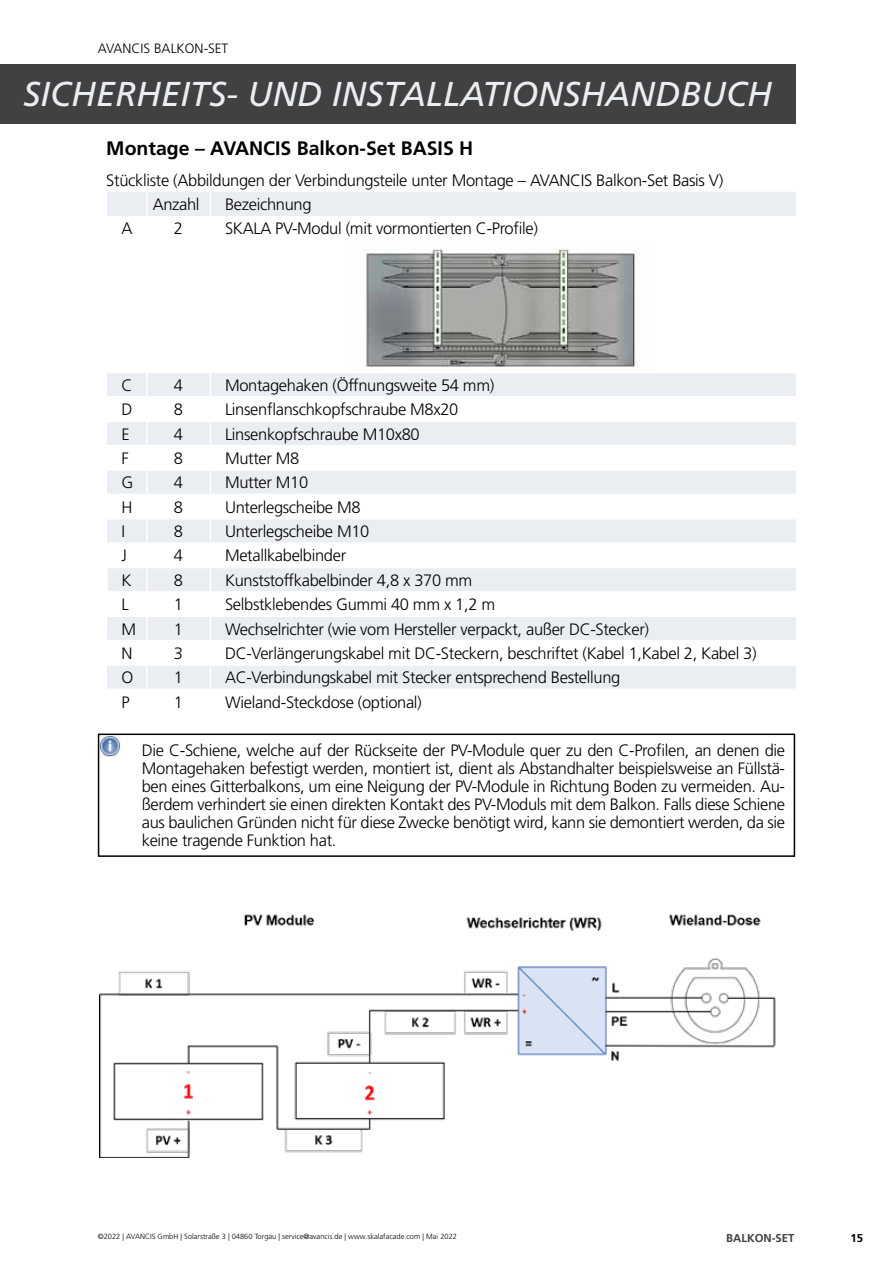
<style>
.page{position:relative;width:893px;height:1263px;background:#fff}
.page>*{position:absolute;margin:0;border:0;box-sizing:border-box;transform-origin:0 0}
.t1{font:italic 34.5px "Frutiger LT Std";color:#eaeef3}
.t2{font:700 19.5px "Frutiger LT Std";color:#000}
.t3{font:300 16.5px/18px "Frutiger LT Std";letter-spacing:-.02em;color:#000}
.t4{font:300 13.5px "Frutiger LT Std";color:#000}
.t5{font:700 11.4px "Frutiger LT Std";color:#414142}
.t6{font:700 11.4px "Frutiger LT Std";color:#000}
.t7{font:300 7.5px "Frutiger LT Std";color:#000}
</style>
<div class="page">
<div style="left:0;top:64px;width:795px;height:59px;background:#414142"></div>
<div style="left:107px;top:192px;width:689px;height:24px;background:#eaeef3"></div>
<svg style="left:107px;top:373px;width:689px;height:316px;fill:#eaeef3"></svg>
<svg style="left:210px;top:192px;width:1px;height:24px"></svg>
<hr style="left:107px;top:396px;width:40px;height:2px;background:#fff">
<hr style="left:147px;top:396px;width:63px;height:2px;background:#fff">
<hr style="left:210px;top:396px;width:586px;height:2px;background:#fff">
<hr style="left:107px;top:420px;width:40px;height:2px;background:#fff">
<hr style="left:147px;top:420px;width:63px;height:2px;background:#fff">
<hr style="left:210px;top:420px;width:586px;height:2px;background:#fff">
<hr style="left:107px;top:445px;width:40px;height:1px;background:#fff">
<hr style="left:147px;top:445px;width:63px;height:1px;background:#fff">
<hr style="left:210px;top:445px;width:586px;height:1px;background:#fff">
<hr style="left:107px;top:469px;width:40px;height:2px;background:#fff">
<hr style="left:147px;top:469px;width:63px;height:2px;background:#fff">
<hr style="left:210px;top:469px;width:586px;height:2px;background:#fff">
<hr style="left:107px;top:494px;width:40px;height:1px;background:#fff">
<hr style="left:147px;top:494px;width:63px;height:1px;background:#fff">
<hr style="left:210px;top:494px;width:586px;height:1px;background:#fff">
<hr style="left:107px;top:518px;width:40px;height:1px;background:#fff">
<hr style="left:147px;top:518px;width:63px;height:1px;background:#fff">
<hr style="left:210px;top:518px;width:586px;height:1px;background:#fff">
<hr style="left:107px;top:542px;width:40px;height:2px;background:#fff">
<hr style="left:147px;top:542px;width:63px;height:2px;background:#fff">
<hr style="left:210px;top:542px;width:586px;height:2px;background:#fff">
<hr style="left:106px;top:567px;width:41px;height:1px;background:#fff">
<hr style="left:147px;top:567px;width:63px;height:1px;background:#fff">
<hr style="left:210px;top:567px;width:586px;height:1px;background:#fff">
<hr style="left:106px;top:591px;width:41px;height:2px;background:#fff">
<hr style="left:147px;top:591px;width:63px;height:2px;background:#fff">
<hr style="left:210px;top:591px;width:586px;height:2px;background:#fff">
<hr style="left:106px;top:615px;width:41px;height:2px;background:#fff">
<hr style="left:147px;top:615px;width:63px;height:2px;background:#fff">
<hr style="left:210px;top:615px;width:586px;height:2px;background:#fff">
<hr style="left:107px;top:640px;width:40px;height:1px;background:#fff">
<hr style="left:147px;top:640px;width:63px;height:1px;background:#fff">
<hr style="left:210px;top:640px;width:586px;height:1px;background:#fff">
<hr style="left:107px;top:664px;width:40px;height:2px;background:#fff">
<hr style="left:147px;top:664px;width:63px;height:2px;background:#fff">
<hr style="left:210px;top:664px;width:586px;height:2px;background:#fff">
<hr style="left:106px;top:568px;width:2px;height:23px;background:#fff">
<hr style="left:106px;top:593px;width:2px;height:22px;background:#fff">
<svg style="left:210px;top:373px;width:1px;height:316px"></svg>
<svg style="left:146px;top:192px;width:1px;height:24px"></svg>
<svg style="left:146px;top:373px;width:1px;height:316px"></svg>
<img style="left:101px;top:736px;width:20px;height:20px">
<div style="left:98px;top:733px;width:697px;height:124px;border:2px solid #000"></div>
<img style="left:99px;top:914px;width:677px;height:244px">
<img style="left:366px;top:249px;width:274px;height:120px">
<p class="t4" style="left:98px;top:40px;width:132px">AVANCIS BALKON-SET</p>
<h1 class="t1" style="left:23px;top:74px;width:750px">SICHERHEITS- UND INSTALLATIONSHANDBUCH</h1>
<p class="t2" style="left:106px;top:137px;width:369px">Montage – AVANCIS Balkon-Set BASIS H</p>
<p class="t3" style="left:153px;top:168px;width:572px;line-height:24.3px;text-indent:-46px">Stückliste (Abbildungen der Verbindungsteile unter Montage – AVANCIS Balkon-Set Basis V)<br>Anzahl</p>
<p class="t3" style="left:225px;top:196px;width:88px">Bezeichnung</p>
<p class="t3" style="left:122px;top:220px;width:13px">A</p>
<p class="t3" style="left:174px;top:220px;width:11px">2</p>
<p class="t3" style="left:225px;top:220px;width:315px">SKALA PV-Modul (mit vormontierten C-Profile)</p>
<p class="t3" style="left:122px;top:376px;width:13px">C</p>
<p class="t3" style="left:174px;top:376px;width:11px">4</p>
<p class="t3" style="left:225px;top:376px;width:271px">Montagehaken (Öffnungsweite 54 mm)</p>
<p class="t3" style="left:122px;top:401px;width:13px">D</p>
<p class="t3" style="left:174px;top:401px;width:11px">8</p>
<p class="t3" style="left:225px;top:401px;width:235px">Linsenflanschkopfschraube M8x20</p>
<p class="t3" style="left:122px;top:425px;width:10px">E</p>
<p class="t3" style="left:174px;top:425px;width:11px">4</p>
<p class="t3" style="left:225px;top:425px;width:196px">Linsenkopfschraube M10x80</p>
<p class="t3" style="left:122px;top:449px;width:9px">F</p>
<p class="t3" style="left:174px;top:449px;width:11px">8</p>
<p class="t3" style="left:225px;top:449px;width:76px">Mutter M8</p>
<p class="t3" style="left:122px;top:474px;width:13px">G</p>
<p class="t3" style="left:174px;top:474px;width:11px">4</p>
<p class="t3" style="left:225px;top:474px;width:85px">Mutter M10</p>
<p class="t3" style="left:122px;top:498px;width:13px">H</p>
<p class="t3" style="left:174px;top:498px;width:11px">8</p>
<p class="t3" style="left:225px;top:498px;width:137px">Unterlegscheibe M8</p>
<p class="t3" style="left:122px;top:523px;width:5px">I</p>
<p class="t3" style="left:174px;top:523px;width:11px">8</p>
<p class="t3" style="left:225px;top:523px;width:146px">Unterlegscheibe M10</p>
<p class="t3" style="left:122px;top:547px;width:7px">J</p>
<p class="t3" style="left:174px;top:547px;width:11px">4</p>
<p class="t3" style="left:225px;top:547px;width:123px">Metallkabelbinder</p>
<p class="t3" style="left:122px;top:571px;width:12px">K</p>
<p class="t3" style="left:174px;top:571px;width:11px">8</p>
<p class="t3" style="left:225px;top:571px;width:249px">Kunststoffkabelbinder 4,8 x 370 mm</p>
<p class="t3" style="left:122px;top:596px;width:9px">L</p>
<p class="t3" style="left:174px;top:596px;width:11px">1</p>
<p class="t3" style="left:225px;top:596px;width:272px">Selbstklebendes Gummi 40 mm x 1,2 m</p>
<p class="t3" style="left:122px;top:620px;width:16px">M</p>
<p class="t3" style="left:174px;top:620px;width:11px">1</p>
<p class="t3" style="left:225px;top:620px;width:426px">Wechselrichter (wie vom Hersteller verpackt, außer DC-Stecker)</p>
<p class="t3" style="left:122px;top:644px;width:13px">N</p>
<p class="t3" style="left:174px;top:644px;width:11px">3</p>
<p class="t3" style="left:225px;top:644px;width:533px">DC-Verlängerungskabel mit DC-Steckern, beschriftet (Kabel 1,Kabel 2, Kabel 3)</p>
<p class="t3" style="left:122px;top:669px;width:13px">O</p>
<p class="t3" style="left:174px;top:669px;width:11px">1</p>
<p class="t3" style="left:225px;top:669px;width:397px">AC-Verbindungskabel mit Stecker entsprechend Bestellung</p>
<p class="t3" style="left:122px;top:693px;width:10px">P</p>
<p class="t3" style="left:174px;top:693px;width:11px">1</p>
<p class="t3" style="left:225px;top:693px;width:198px">Wieland-Steckdose (optional)</p>
<p class="t3" style="left:142px;top:742px;width:645px;text-align:justify">Die C-Schiene, welche auf der Rückseite der PV-Module quer zu den C-Profilen, an denen die Montagehaken befestigt werden, montiert ist, dient als Abstandhalter beispielsweise an Füllstä&shy;ben eines Gitterbalkons, um eine Neigung der PV-Module in Richtung Boden zu vermeiden. Au&shy;ßerdem verhindert sie einen direkten Kontakt des PV-Moduls mit dem Balkon. Falls diese Schiene aus baulichen Gründen nicht für diese Zwecke benötigt wird, kann sie demontiert werden, da sie keine tragende Funktion hat.</p>
<p class="t7" style="left:98px;top:1232px;width:361px">©2022 | AVANCIS GmbH | Solarstraße 3 | 04860 Torgau | service@avancis.de | www.skalafacade.com | Mai 2022</p>
<p class="t5" style="left:726px;top:1231px;width:70px">BALKON-SET</p>
<p class="t6" style="left:850px;top:1231px;width:14px">15</p>
</div>
